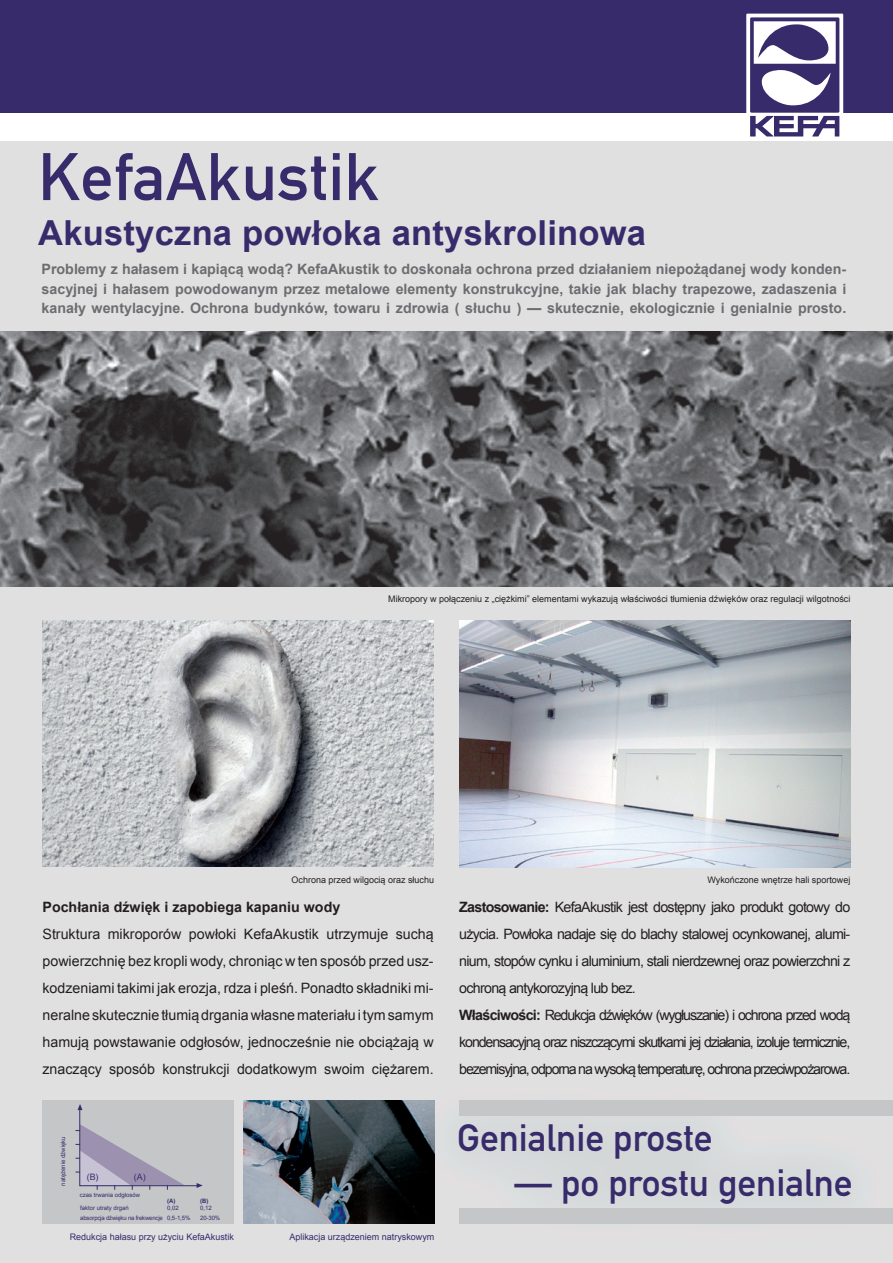
<style>
.page{position:relative;width:893px;height:1263px;background:#fff}
.page>*{position:absolute;margin:0;border:0;box-sizing:border-box;transform-origin:0 0}
.t1{font:66px "DIN Mittelschrift Std";letter-spacing:.005em;color:#382b6b}
.t2{font:37.5px "DIN Mittelschrift Std";color:#382b6b}
.t3{font:700 34.5px "Arial";letter-spacing:.005em;color:#382b6b}
.t4{font:14.25px/27px "Arial";letter-spacing:-.05em;color:#231f20;text-align:justify}
.t5{font:700 14.25px/19.5px "Arial";color:#6c6d70;text-align:justify}
.t6{font:700 14.25px "Arial";color:#231f20}
.t7{font:9px "Arial";color:#231f20}
.t8{font:9px "Arial";color:#382b6b}
.t9{font:8.85px "Arial";color:#382b6b}
.t10{font:6px "Arial";color:#382b6b}
.t11{font:6px "Arial";letter-spacing:-.03em;color:#382b6b}
.t12{font:700 6px "Arial";color:#382b6b}
.s1{font-weight:700}
</style>
<div class="page">
<div style="left:0;top:137px;width:893px;height:1126px;background:#e1e0e1"></div>
<img style="left:434px;top:1100px;width:459px;height:124px">
<div style="left:459px;top:1100px;width:434px;height:16px;background:#c4c6c8"></div>
<div style="left:459px;top:1209px;width:434px;height:15px;background:#c4c6c8"></div>
<img style="left:459px;top:621px;width:391px;height:246px">
<img style="left:43px;top:621px;width:391px;height:246px">
<img style="left:0;top:332px;width:893px;height:255px">
<div style="left:43px;top:1100px;width:191px;height:124px;background:#c4c6c8"></div>
<img style="left:243px;top:1100px;width:191px;height:124px">
<svg style="left:76px;top:1104px;width:127px;height:86px"></svg>
<div style="left:0;top:0;width:893px;height:113px;background:#382b6b"></div>
<div style="left:0;top:113px;width:893px;height:27px;background:#fff"></div>
<div style="left:746px;top:14px;width:97px;height:118px;background:#fff"></div>
<svg style="left:750px;top:17px;width:89px;height:119px"></svg>
<h1 class="t1" style="left:38px;top:138px;width:342px">KefaAkustik</h1>
<h3 class="t3" style="left:38px;top:210px;width:609px">Akustyczna powłoka antyskrolinowa</h3>
<p class="t5" style="left:42px;top:260px;width:806px">Problemy z hałasem i kapiącą wodą? KefaAkustik to doskonała ochrona przed działaniem niepożądanej wody konden&shy;sacyjnej i hałasem powodowanym przez metalowe elementy konstrukcyjne, takie jak blachy trapezowe, zadaszenia i kanały wentylacyjne. Ochrona budynków, towaru i zdrowia ( słuchu ) — skutecznie, ekologicznie i genialnie prosto.</p>
<p class="t7" style="left:388px;top:593px;width:464px">Mikropory w połączeniu z „ciężkimi” elementami wykazują właściwości tłumienia dźwięków oraz regulacji wilgotności</p>
<p class="t7" style="left:291px;top:873px;width:144px">Ochrona przed wilgocią oraz słuchu</p>
<p class="t6" style="left:43px;top:897px;width:299px">Pochłania dźwięk i zapobiega kapaniu wody</p>
<p class="t4" style="left:43px;top:920px;width:393px">Struktura mikroporów powłoki KefaAkustik utrzymuje suchą powierzchnię bez kropli wody, chroniąc w ten sposób przed usz&shy;kodzeniami takimi jak erozja, rdza i pleśń. Ponadto składniki mi&shy;neralne skutecznie tłumią drgania własne materiału i tym samym hamują powstawanie odgłosów, jednocześnie nie obciążają w znaczący sposób konstrukcji dodatkowym swoim ciężarem.</p>
<p class="t10" style="left:59px;top:1185px;width:51px;rotate:-90deg">natężenie dźwięku</p>
<p class="t9" style="left:87px;top:1171px;width:13px">(B)</p>
<p class="t9" style="left:134px;top:1171px;width:13px">(A)</p>
<p class="t10" style="left:80px;top:1191px;width:62px">czas trwania odgłosów</p>
<p class="t12" style="left:167px;top:1197px;width:10px">(A)</p>
<p class="t12" style="left:200px;top:1197px;width:10px">(B)</p>
<p class="t10" style="left:80px;top:1204px;width:50px">faktor utraty drgań</p>
<p class="t10" style="left:167px;top:1204px;width:13px">0,02</p>
<p class="t10" style="left:200px;top:1204px;width:13px">0,12</p>
<p class="t11" style="left:80px;top:1213px;width:112px">absorpcja dźwięku na frekwencje 0,5-1,5%</p>
<p class="t10" style="left:200px;top:1213px;width:22px">20-30%</p>
<p class="t8" style="left:70px;top:1231px;width:166px">Redukcja hałasu przy użyciu KefaAkustik</p>
<p class="t8" style="left:289px;top:1231px;width:147px">Aplikacja urządzeniem natryskowym</p>
<p class="t7" style="left:707px;top:873px;width:144px">Wykończone wnętrze hali sportowej</p>
<p class="t4" style="left:459px;top:893px;width:393px;text-align:left"><span class="s1">Zastosowanie:</span> KefaAkustik jest dostępny jako produkt gotowy do użycia. Powłoka nadaje się do blachy stalowej ocynkowanej, alumi&shy;nium, stopów cynku i aluminium, stali nierdzewnej oraz powierzchni z ochroną antykorozyjną lub bez.<br><span class="s1">Właściwości:</span> Redukcja dźwięków (wygłuszanie) i ochrona przed wodą kondensacyjną oraz niszczącymi skutkami jej działania, izoluje termicznie, bezemisyjna, odporna na wysoką temperaturę, ochrona przeciwpożarowa.</p>
<h2 class="t2" style="left:457px;top:1116px;width:257px">Genialnie proste</h2>
<h2 class="t2" style="left:515px;top:1161px;width:340px">— po prostu genialne</h2>
</div>
